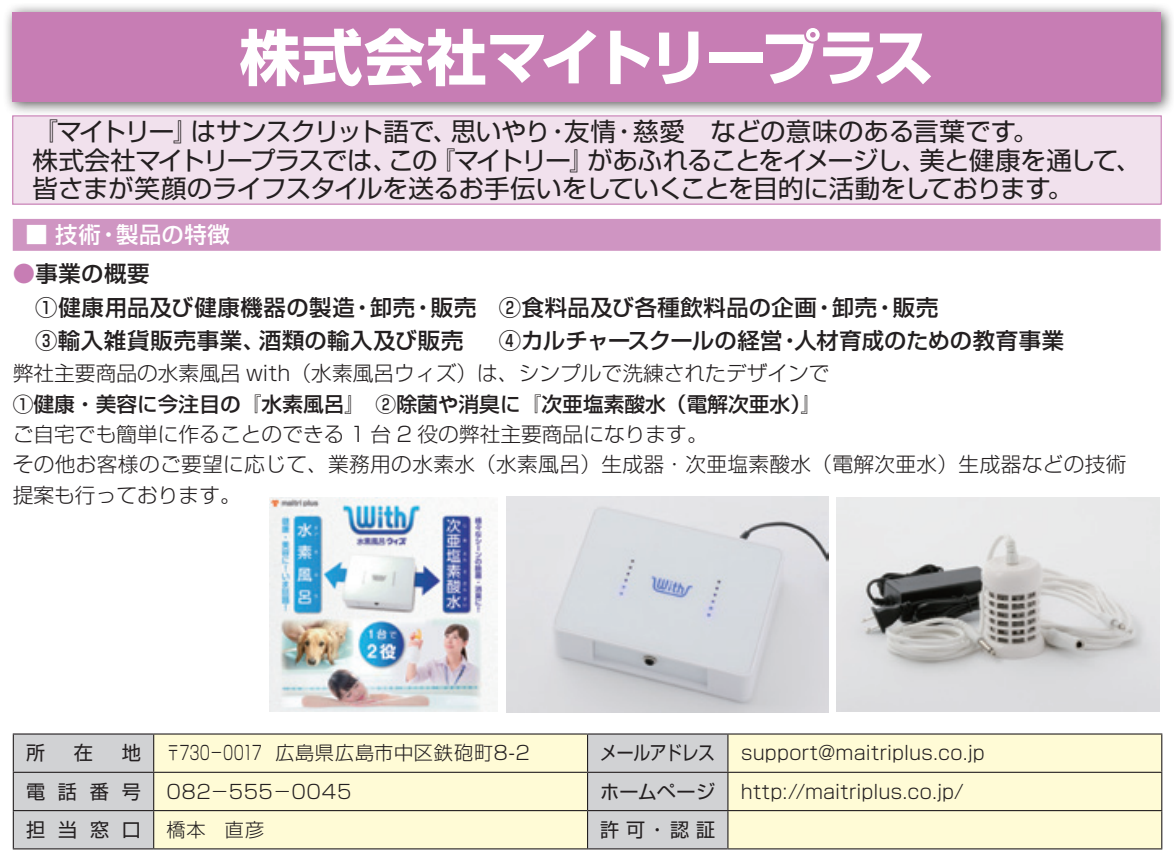
<style>
.page{position:relative;width:1174px;height:868px;background:#fff}
.page>*{position:absolute;margin:0;border:0;box-sizing:border-box;transform-origin:0 0}
.t1{font:700 60.52px "Shin Go Pro";letter-spacing:-.065em;color:#fff}
.t2{font:25.2px/28.8px "Shin Go Pro";letter-spacing:-.025em;color:#231f20}
.t3{font:500 22.28px/33.5px "Shin Go Pro";letter-spacing:.025em;color:#231f20}
.t4{font:500 22.28px "Shin Go Pro";color:#231f20}
.t5{font:500 22.28px "Shin Go Pro";letter-spacing:.025em;color:#fff}
.t6{font:300 20.47px/30.4px "Shin Go Pro";color:#231f20}
.t7{font:500 20.47px "Shin Go Pro";color:#231f20}
.t8{font:300 19.12px "Shin Go Pro";letter-spacing:.015em;color:#231f20}
.t9{font:300 19.12px "Shin Go Pro";letter-spacing:.015em;color:#231f20;scale:.7 1}
.t10{font:19.12px "Shin Go Pro";letter-spacing:.015em;color:#231f20}
.t11{font:19.12px "Shin Go Pro";letter-spacing:-.025em;color:#231f20;scale:.88 1}
.s1{color:#c77db4}
</style>
<div class="page">
<div style="left:14px;top:734px;width:139px;height:114px;background:#d1d2d4"></div>
<div style="left:154px;top:734px;width:433px;height:114px;background:#fffbd6"></div>
<div style="left:588px;top:734px;width:139px;height:114px;background:#d1d2d4"></div>
<div style="left:728px;top:734px;width:433px;height:114px;background:#fffbd6"></div>
<hr style="left:13px;top:733px;width:140px;height:1px;background:#231f20">
<hr style="left:13px;top:734px;width:1px;height:37px;background:#231f20">
<hr style="left:13px;top:771px;width:140px;height:1px;background:#231f20">
<hr style="left:13px;top:772px;width:1px;height:37px;background:#231f20">
<hr style="left:13px;top:809px;width:140px;height:2px;background:#231f20">
<hr style="left:13px;top:811px;width:1px;height:37px;background:#231f20">
<hr style="left:13px;top:848px;width:140px;height:1px;background:#231f20">
<hr style="left:588px;top:848px;width:139px;height:1px;background:#231f20">
<hr style="left:153px;top:733px;width:434px;height:1px;background:#231f20">
<hr style="left:153px;top:734px;width:1px;height:37px;background:#231f20">
<hr style="left:587px;top:733px;width:141px;height:1px;background:#231f20">
<hr style="left:587px;top:734px;width:1px;height:37px;background:#231f20">
<hr style="left:728px;top:733px;width:434px;height:1px;background:#231f20">
<hr style="left:727px;top:734px;width:1px;height:37px;background:#231f20">
<hr style="left:1161px;top:734px;width:1px;height:37px;background:#231f20">
<hr style="left:153px;top:771px;width:434px;height:1px;background:#231f20">
<hr style="left:153px;top:772px;width:1px;height:37px;background:#231f20">
<hr style="left:587px;top:771px;width:141px;height:1px;background:#231f20">
<hr style="left:587px;top:772px;width:1px;height:37px;background:#231f20">
<hr style="left:728px;top:771px;width:434px;height:1px;background:#231f20">
<hr style="left:727px;top:772px;width:1px;height:37px;background:#231f20">
<hr style="left:1161px;top:772px;width:1px;height:37px;background:#231f20">
<hr style="left:153px;top:809px;width:434px;height:2px;background:#231f20">
<hr style="left:153px;top:811px;width:1px;height:37px;background:#231f20">
<hr style="left:587px;top:809px;width:141px;height:2px;background:#231f20">
<hr style="left:587px;top:811px;width:1px;height:37px;background:#231f20">
<hr style="left:728px;top:809px;width:434px;height:2px;background:#231f20">
<hr style="left:727px;top:811px;width:1px;height:37px;background:#231f20">
<hr style="left:1161px;top:811px;width:1px;height:37px;background:#231f20">
<hr style="left:153px;top:848px;width:435px;height:1px;background:#231f20">
<hr style="left:727px;top:848px;width:435px;height:1px;background:#231f20">
<div style="left:2px;top:2px;width:1172px;height:114px;background:#231f20;opacity:.75"></div>
<div style="left:13px;top:13px;width:1148px;height:89px;background:#c77db4"></div>
<div style="left:13px;top:116px;width:1148px;height:88px;background:#f1e1ed"></div>
<div style="left:12px;top:115px;width:1149px;height:90px;border:1px solid #c77db4"></div>
<div style="left:13px;top:219px;width:1147px;height:32px;background:#cf95c2"></div>
<img style="left:270px;top:498px;width:228px;height:213px">
<img style="left:506px;top:497px;width:322px;height:215px">
<img style="left:836px;top:498px;width:323px;height:213px">
<h1 class="t1" style="left:240px;top:9px;width:696px">株式会社マイトリープラス</h1>
<p class="t2" style="left:32px;top:114px;width:1110px">『マイトリー』はサンスクリット語で、思いやり・友情・慈愛　などの意味のある言葉です。<br>株式会社マイトリープラスでは、この『マイトリー』があふれることをイメージし、美と健康を通して、皆さまが笑顔のライフスタイルを送るお手伝いをしていくことを目的に活動をしております。</p>
<p class="t5" style="left:26px;top:216px;width:206px">■ 技術・製品の特徴</p>
<p class="t3" style="left:13px;top:254px;width:927px"><span class="s1">●</span>事業の概要<br>　①健康用品及び健康機器の製造・卸売・販売 ②食料品及び各種飲料品の企画・卸売・販売　③輸入雑貨販売事業、酒類の輸入及び販売</p>
<p class="t4" style="left:499px;top:322px;width:567px">④カルチャースクールの経営・人材育成のための教育事業</p>
<p class="t6" style="left:13px;top:356px;width:818px">弊社主要商品の水素風呂 with（水素風呂ウィズ）は、シンプルで洗練されたデザインで</p>
<p class="t7" style="left:13px;top:387px;width:810px">①健康・美容に今注目の『水素風呂』　②除菌や消臭に『次亜塩素酸水（電解次亜水）』</p>
<p class="t6" style="left:13px;top:416px;width:1115px">ご自宅でも簡単に作ることのできる 1 台 2 役の弊社主要商品になります。<br>その他お客様のご要望に応じて、業務用の水素水（水素風呂）生成器・次亜塩素酸水（電解次亜水）生成器などの技術提案も行っております。</p>
<p class="t10" style="left:26px;top:737px;width:21px">所</p>
<p class="t10" style="left:74px;top:737px;width:21px">在</p>
<p class="t10" style="left:122px;top:737px;width:21px">地</p>
<p class="t9" style="left:166px;top:737px;width:521px">〒730−0017　広島県広島市中区鉄砲町8-2</p>
<p class="t11" style="left:600px;top:737px;width:132px">メールアドレス</p>
<p class="t8" style="left:740px;top:737px;width:246px">support@maitriplus.co.jp</p>
<p class="t10" style="left:26px;top:775px;width:116px">電話番号</p>
<p class="t8" style="left:166px;top:775px;width:187px">082−555−0045</p>
<p class="t10" style="left:600px;top:775px;width:116px">ホームページ</p>
<p class="t8" style="left:740px;top:775px;width:225px">http://maitriplus.co.jp/</p>
<p class="t10" style="left:26px;top:813px;width:116px">担当窓口</p>
<p class="t8" style="left:166px;top:813px;width:99px">橋本　直彦</p>
<p class="t10" style="left:600px;top:813px;width:116px">許可・認証</p>
</div>
